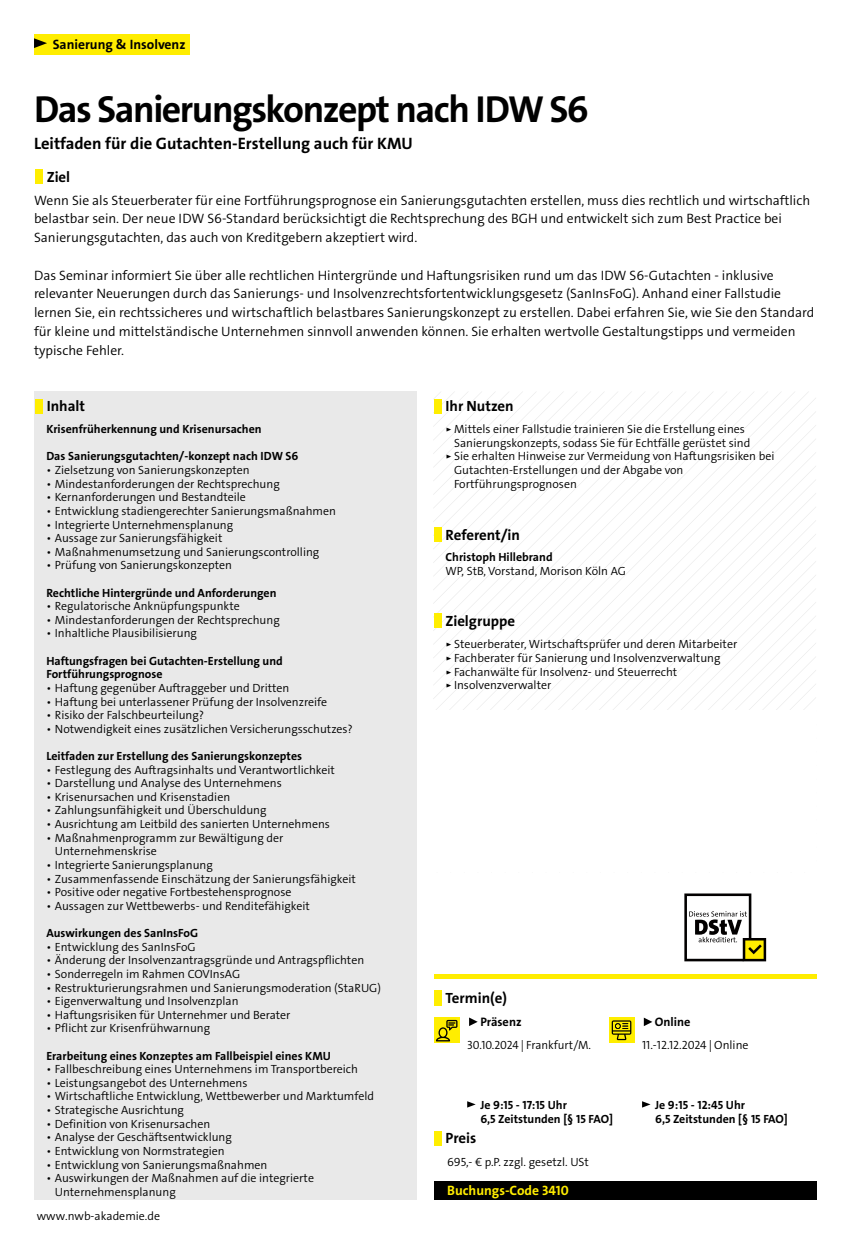
<style>
.page{position:relative;width:851px;height:1234px;background:#fff}
.page>*{position:absolute;margin:0;border:0;box-sizing:border-box;transform-origin:0 0}
.t1{font:37.8px "The Sans LP7 Bld";letter-spacing:-.04em;color:#000}
.t2{font:16.65px "The Sans LP7 Bld";color:#000}
.t3{font:14.85px "The Sans LP7 Bld";color:#000}
.t4{font:13.65px/18.8px "The Sans LP4 Se Lig";color:#000}
.t5{font:13.65px "The Sans LP7 Bld";color:#000}
.t6{font:13.65px "The Sans LP7 Bld";color:#ffed00}
.t7{font:12.3px "The Sans LP7 Bld";color:#000}
.t8{font:11.85px/13.6px "The Sans LP4 Se Lig";color:#000}
.t9{font:11.85px/13.6px "The Sans LP7 Bld";color:#000}
</style>
<div class="page">
<div style="left:34px;top:34px;width:155px;height:20px;background:#ffed00"></div>
<svg style="left:34px;top:38px;width:13px;height:10px"></svg>
<div style="left:35px;top:169px;width:7px;height:15px;background:#fe0"></div>
<div style="left:34px;top:391px;width:383px;height:808px;background:#e9e9e9"></div>
<div style="left:35px;top:399px;width:7px;height:14px;background:#fe0"></div>
<svg style="left:433px;top:392px;width:383px;height:318px"></svg>
<div style="left:434px;top:399px;width:7px;height:14px;background:#fe0"></div>
<div style="left:434px;top:527px;width:7px;height:14px;background:#fe0"></div>
<div style="left:434px;top:613px;width:7px;height:14px;background:#fe0"></div>
<div style="left:434px;top:973px;width:382px;height:5px;background:#ffed00"></div>
<div style="left:434px;top:989px;width:7px;height:15px;background:#fe0"></div>
<div style="left:434px;top:1017px;width:25px;height:25px;background:#fe0"></div>
<svg style="left:436px;top:1019px;width:21px;height:22px"></svg>
<svg style="left:469px;top:1017px;width:8px;height:8px"></svg>
<svg style="left:609px;top:1017px;width:25px;height:25px"></svg>
<svg style="left:611px;top:1020px;width:20px;height:19px"></svg>
<svg style="left:643px;top:1017px;width:9px;height:8px"></svg>
<svg style="left:467px;top:1101px;width:8px;height:6px"></svg>
<svg style="left:642px;top:1101px;width:8px;height:6px"></svg>
<div style="left:434px;top:1130px;width:7px;height:15px;background:#fe0"></div>
<div style="left:434px;top:1180px;width:382px;height:19px;background:#000"></div>
<svg style="left:684px;top:893px;width:82px;height:68px"></svg>
<p class="t5" style="left:53px;top:35px;width:134px">Sanierung &amp; Insolvenz</p>
<h1 class="t1" style="left:34px;top:85px;width:556px">Das Sanierungskonzept nach IDW S6</h1>
<h2 class="t2" style="left:34px;top:132px;width:380px">Leitfaden für die Gutachten-Erstellung auch für KMU</h2>
<p class="t3" style="left:47px;top:167px;width:25px">Ziel</p>
<p class="t4" style="left:34px;top:191px;width:777px">Wenn Sie als Steuerberater für eine Fortführungsprognose ein Sanierungsgutachten erstellen, muss dies rechtlich und wirtschaftlich belastbar sein. Der neue IDW S6-Standard berücksichtigt die Rechtsprechung des BGH und entwickelt sich zum Best Practice bei<br>Sanierungsgutachten, das auch von Kreditgebern akzeptiert wird.</p>
<p class="t4" style="left:34px;top:266px;width:781px">Das Seminar informiert Sie über alle rechtlichen Hintergründe und Haftungsrisiken rund um das IDW S6-Gutachten - inklusive relevanter Neuerungen durch das Sanierungs- und Insolvenzrechtsfortentwicklungsgesetz (SanInsFoG). Anhand einer Fallstudie lernen Sie, ein rechtssicheres und wirtschaftlich belastbares Sanierungskonzept zu erstellen. Dabei erfahren Sie, wie Sie den Standard für kleine und mittelständische Unternehmen sinnvoll anwenden können. Sie erhalten wertvolle Gestaltungstipps und vermeiden typische Fehler.</p>
<p class="t3" style="left:47px;top:397px;width:40px">Inhalt</p>
<p class="t9" style="left:46px;top:422px;width:217px">Krisenfrüherkennung und Krisenursachen</p>
<p class="t9" style="left:46px;top:449px;width:253px">Das Sanierungsgutachten/-konzept nach IDW S6</p>
<p class="t8" style="left:46px;top:463px;width:205px">• Zielsetzung von Sanierungskonzepten</p>
<p class="t8" style="left:46px;top:477px;width:235px">• Mindestanforderungen der Rechtsprechung</p>
<p class="t8" style="left:46px;top:490px;width:201px">• Kernanforderungen und Bestandteile</p>
<p class="t8" style="left:46px;top:504px;width:291px">• Entwicklung stadiengerechter Sanierungsmaßnahmen</p>
<p class="t8" style="left:46px;top:517px;width:188px">• Integrierte Unternehmensplanung</p>
<p class="t8" style="left:46px;top:531px;width:177px">• Aussage zur Sanierungsfähigkeit</p>
<p class="t8" style="left:46px;top:545px;width:274px">• Maßnahmenumsetzung und Sanierungscontrolling</p>
<p class="t8" style="left:46px;top:558px;width:187px">• Prüfung von Sanierungskonzepten</p>
<p class="t9" style="left:46px;top:585px;width:232px">Rechtliche Hintergründe und Anforderungen</p>
<p class="t8" style="left:46px;top:599px;width:195px">• Regulatorische Anknüpfungspunkte</p>
<p class="t8" style="left:46px;top:613px;width:235px">• Mindestanforderungen der Rechtsprechung</p>
<p class="t8" style="left:46px;top:626px;width:152px">• Inhaltliche Plausibilisierung</p>
<p class="t9" style="left:46px;top:653px;width:238px">Haftungsfragen bei Gutachten-Erstellung und<br>Fortführungsprognose</p>
<p class="t8" style="left:46px;top:681px;width:244px">• Haftung gegenüber Auftraggeber und Dritten</p>
<p class="t8" style="left:46px;top:694px;width:282px">• Haftung bei unterlassener Prüfung der Insolvenzreife</p>
<p class="t8" style="left:46px;top:708px;width:159px">• Risiko der Falschbeurteilung?</p>
<p class="t8" style="left:46px;top:721px;width:308px">• Notwendigkeit eines zusätzlichen Versicherungsschutzes?</p>
<p class="t9" style="left:46px;top:749px;width:257px">Leitfaden zur Erstellung des Sanierungskonzeptes</p>
<p class="t8" style="left:46px;top:762px;width:290px">• Festlegung des Auftragsinhalts und Verantwortlichkeit</p>
<p class="t8" style="left:46px;top:776px;width:237px">• Darstellung und Analyse des Unternehmens</p>
<p class="t8" style="left:46px;top:790px;width:185px">• Krisenursachen und Krisenstadien</p>
<p class="t8" style="left:46px;top:803px;width:222px">• Zahlungsunfähigkeit und Überschuldung</p>
<p class="t8" style="left:46px;top:817px;width:285px">• Ausrichtung am Leitbild des sanierten Unternehmens</p>
<p class="t8" style="left:55px;top:830px;width:230px;text-indent:-9px">• Maßnahmenprogramm zur Bewältigung der<br>Unternehmenskrise</p>
<p class="t8" style="left:46px;top:858px;width:168px">• Integrierte Sanierungsplanung</p>
<p class="t8" style="left:46px;top:871px;width:311px">• Zusammenfassende Einschätzung der Sanierungsfähigkeit</p>
<p class="t8" style="left:46px;top:885px;width:246px">• Positive oder negative Fortbestehensprognose</p>
<p class="t8" style="left:46px;top:898px;width:265px">• Aussagen zur Wettbewerbs- und Renditefähigkeit</p>
<p class="t9" style="left:46px;top:926px;width:153px">Auswirkungen des SanInsFoG</p>
<p class="t8" style="left:46px;top:939px;width:151px">• Entwicklung des SanInsFoG</p>
<p class="t8" style="left:46px;top:953px;width:319px">• Änderung der Insolvenzantragsgründe und Antragspflichten</p>
<p class="t8" style="left:46px;top:966px;width:195px">• Sonderregeln im Rahmen COVInsAG</p>
<p class="t8" style="left:46px;top:980px;width:336px">• Restrukturierungsrahmen und Sanierungsmoderation (StaRUG)</p>
<p class="t8" style="left:46px;top:994px;width:194px">• Eigenverwaltung und Insolvenzplan</p>
<p class="t8" style="left:46px;top:1007px;width:245px">• Haftungsrisiken für Unternehmer und Berater</p>
<p class="t8" style="left:46px;top:1021px;width:165px">• Pflicht zur Krisenfrühwarnung</p>
<p class="t9" style="left:46px;top:1048px;width:286px">Erarbeitung eines Konzeptes am Fallbeispiel eines KMU</p>
<p class="t8" style="left:46px;top:1062px;width:313px">• Fallbeschreibung eines Unternehmens im Transportbereich</p>
<p class="t8" style="left:46px;top:1075px;width:203px">• Leistungsangebot des Unternehmens</p>
<p class="t8" style="left:46px;top:1089px;width:329px">• Wirtschaftliche Entwicklung, Wettbewerber und Marktumfeld</p>
<p class="t8" style="left:46px;top:1103px;width:139px">• Strategische Ausrichtung</p>
<p class="t8" style="left:46px;top:1116px;width:165px">• Definition von Krisenursachen</p>
<p class="t8" style="left:46px;top:1130px;width:187px">• Analyse der Geschäftsentwicklung</p>
<p class="t8" style="left:46px;top:1143px;width:180px">• Entwicklung von Normstrategien</p>
<p class="t8" style="left:46px;top:1157px;width:222px">• Entwicklung von Sanierungsmaßnahmen</p>
<p class="t8" style="left:55px;top:1171px;width:260px;text-indent:-9px">• Auswirkungen der Maßnahmen auf die integrierte<br>Unternehmensplanung</p>
<p class="t8" style="left:37px;top:1208px;width:125px">www.nwb-akademie.de</p>
<p class="t3" style="left:445px;top:397px;width:70px">Ihr Nutzen</p>
<p class="t8" style="left:445px;top:422px;width:301px">▹ Mittels einer Fallstudie trainieren Sie die Erstellung eines</p>
<p class="t8" style="left:454px;top:436px;width:298px">Sanierungskonzepts, sodass Sie für Echtfälle gerüstet sind</p>
<p class="t8" style="left:445px;top:449px;width:330px">▹ Sie erhalten Hinweise zur Vermeidung von Haftungsrisiken bei</p>
<p class="t8" style="left:454px;top:463px;width:231px">Gutachten-Erstellungen und der Abgabe von</p>
<p class="t8" style="left:454px;top:477px;width:124px">Fortführungsprognosen</p>
<p class="t3" style="left:445px;top:525px;width:76px">Referent/in</p>
<p class="t9" style="left:445px;top:550px;width:109px">Christoph Hillebrand</p>
<p class="t8" style="left:445px;top:564px;width:182px">WP, StB, Vorstand, Morison Köln AG</p>
<p class="t3" style="left:445px;top:611px;width:71px">Zielgruppe</p>
<p class="t8" style="left:445px;top:637px;width:293px">▹ Steuerberater, Wirtschaftsprüfer und deren Mitarbeiter ▹ Fachberater für Sanierung und Insolvenzverwaltung<br>▹ Fachanwälte für Insolvenz- und Steuerrecht<br>▹ Insolvenzverwalter</p>
<p class="t3" style="left:445px;top:988px;width:63px">Termin(e)</p>
<p class="t7" style="left:480px;top:1014px;width:43px">Präsenz</p>
<p class="t8" style="left:467px;top:1038px;width:125px">30.10.2024 | Frankfurt/M.</p>
<p class="t7" style="left:654px;top:1014px;width:37px">Online</p>
<p class="t8" style="left:642px;top:1038px;width:108px">11.-12.12.2024 | Online</p>
<p class="t9" style="left:480px;top:1097px;width:134px">Je 9:15 - 17:15 Uhr<br>6,5 Zeitstunden [§ 15 FAO]</p>
<p class="t9" style="left:655px;top:1097px;width:134px">Je 9:15 - 12:45 Uhr<br>6,5 Zeitstunden [§ 15 FAO]</p>
<p class="t3" style="left:445px;top:1128px;width:32px">Preis</p>
<p class="t8" style="left:447px;top:1155px;width:143px">695,- € p.P. zzgl. gesetzl. USt</p>
<p class="t6" style="left:447px;top:1181px;width:123px">Buchungs-Code 3410</p>
</div>
